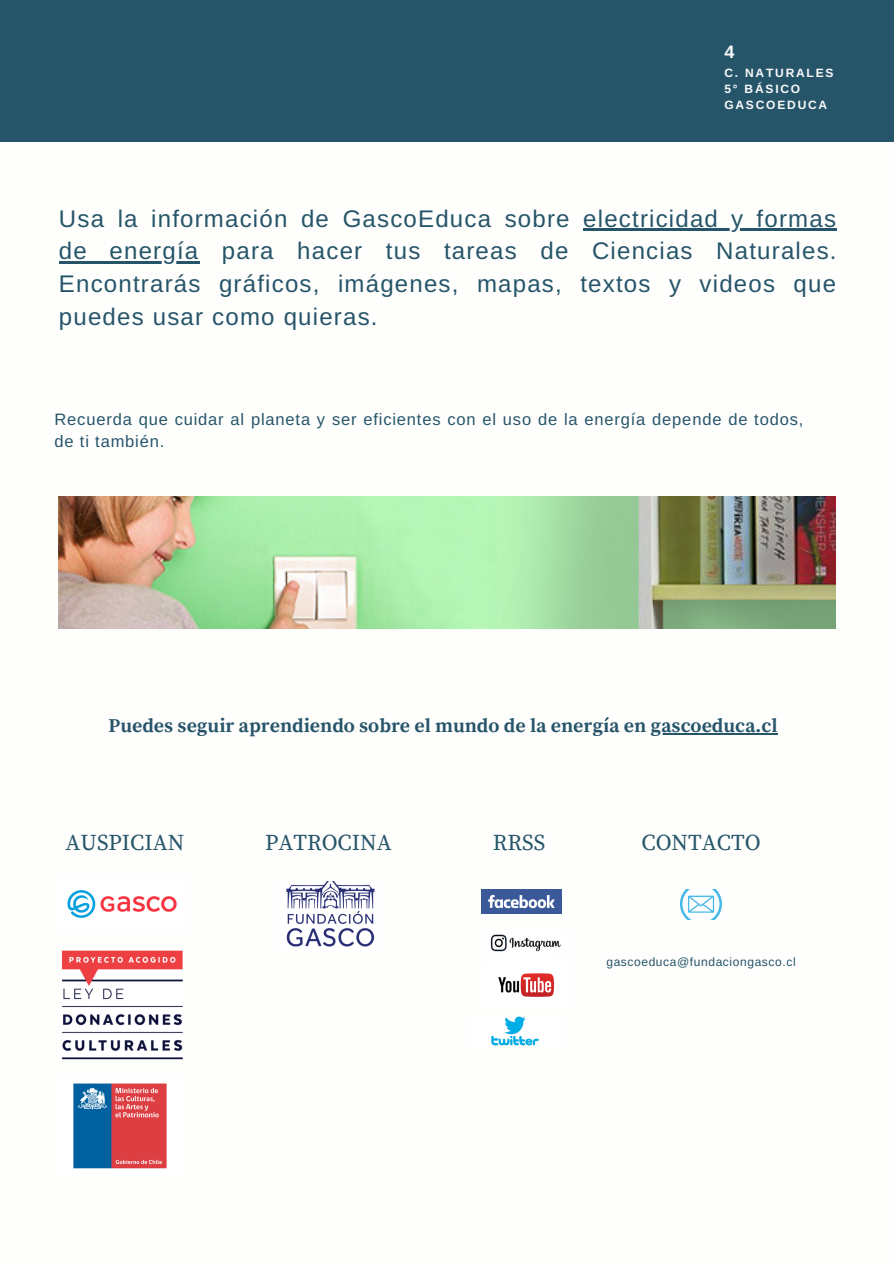
<style>
.page{position:relative;width:894px;height:1264px;background:#fff}
.page>*{position:absolute;margin:0;border:0;box-sizing:border-box;transform-origin:0 0}
.t1{font:24px/32.5px "Arimo";letter-spacing:.05em;color:#265569;text-align:justify}
.t2{font:22.5px "Source Serif Pro";color:#265569}
.t3{font:700 19.5px "Source Serif Pro";color:#265569}
.t4{font:700 18px "Arimo";color:#fafafa}
.t5{font:16.5px/22.8px "Arimo";letter-spacing:.05em;color:#265569}
.t6{font:700 12px/16px "Arimo";letter-spacing:.15em;color:#fafafa}
.t7{font:12px "Arimo";letter-spacing:.05em;color:#265569}
</style>
<div class="page">
<div style="left:0;top:0;width:893px;height:142px;background:#265569"></div>
<img style="left:67px;top:890px;width:110px;height:28px">
<img style="left:62px;top:951px;width:120px;height:108px">
<img style="left:73px;top:1083px;width:94px;height:86px">
<img style="left:286px;top:881px;width:89px;height:66px">
<img style="left:481px;top:889px;width:80px;height:24px">
<img style="left:490px;top:934px;width:71px;height:18px">
<img style="left:498px;top:973px;width:57px;height:24px">
<img style="left:491px;top:1016px;width:48px;height:29px">
<img style="left:680px;top:889px;width:41px;height:30px">
<hr style="left:650px;top:733px;width:127px;height:1px;background:#265569">
<img style="left:59px;top:497px;width:776px;height:131px">
<hr style="left:583px;top:229px;width:254px;height:2px;background:#265569">
<hr style="left:59px;top:261px;width:140px;height:2px;background:#265569">
<p class="t4" style="left:724px;top:41px;width:12px">4</p>
<p class="t6" style="left:724px;top:65px;width:111px">C. NATURALES<br>5° BÁSICO<br>GASCOEDUCA</p>
<p class="t1" style="left:59px;top:202px;width:779px">Usa la información de GascoEduca sobre electricidad y formas de energía para hacer tus tareas de Ciencias Naturales.<br>Encontrarás gráficos, imágenes, mapas, textos y videos que puedes usar como quieras.</p>
<p class="t5" style="left:54px;top:407px;width:750px">Recuerda que cuidar al planeta y ser eficientes con el uso de la energía depende de todos, de ti también.</p>
<p class="t3" style="left:109px;top:714px;width:670px">Puedes seguir aprendiendo sobre el mundo de la energía en gascoeduca.cl</p>
<p class="t2" style="left:66px;top:829px;width:120px">AUSPICIAN</p>
<p class="t2" style="left:265px;top:829px;width:128px">PATROCINA</p>
<p class="t2" style="left:492px;top:829px;width:54px">RRSS</p>
<p class="t2" style="left:641px;top:829px;width:121px">CONTACTO</p>
<p class="t7" style="left:606px;top:955px;width:191px">gascoeduca@fundaciongasco.cl</p>
</div>
